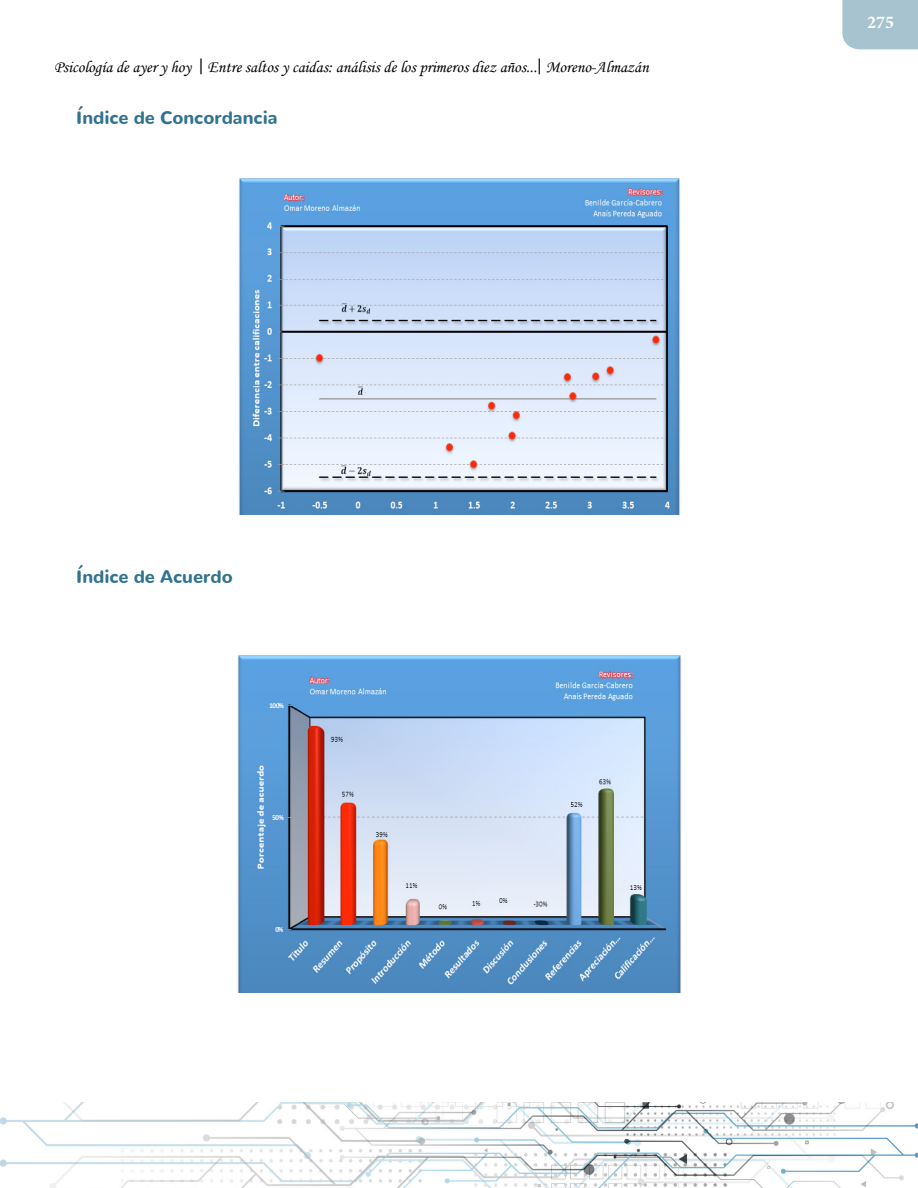
<style>
.page{position:relative;width:918px;height:1188px;background:#fff}
.page>*{position:absolute;margin:0;border:0;box-sizing:border-box;transform-origin:0 0}
.Indice_de_acuerdo_ro{font:900 18px "Nunito";color:#32738f}
.t1{font:700 18px "Minion Pro";color:#fff}
.t2{font:16.5px "Monotype Corsiva";color:#000}
.s1{font-family:"Soberana Sans";font-size:15px}
</style>
<div class="page">
<img style="left:0;top:1103px;width:918px;height:85px">
<div style="left:842px;top:0;width:76px;height:49px;background:#a7c3d0"></div>
<img style="left:239px;top:178px;width:441px;height:336px">
<img style="left:237px;top:655px;width:444px;height:338px">
<p class="t2" style="left:54px;top:57px;width:596px">Psicología de ayer y hoy <span class="s1">|</span> Entre saltos y caidas: análisis de los primeros diez años...<span class="s1">|</span> Moreno-Almazán</p>
<p class="Indice_de_acuerdo_ro" style="left:76px;top:100px;width:203px">Índice de Concordancia</p>
<p class="Indice_de_acuerdo_ro" style="left:76px;top:560px;width:158px">Índice de Acuerdo</p>
<p class="t1" style="left:867px;top:10px;width:28px">275</p>
</div>
